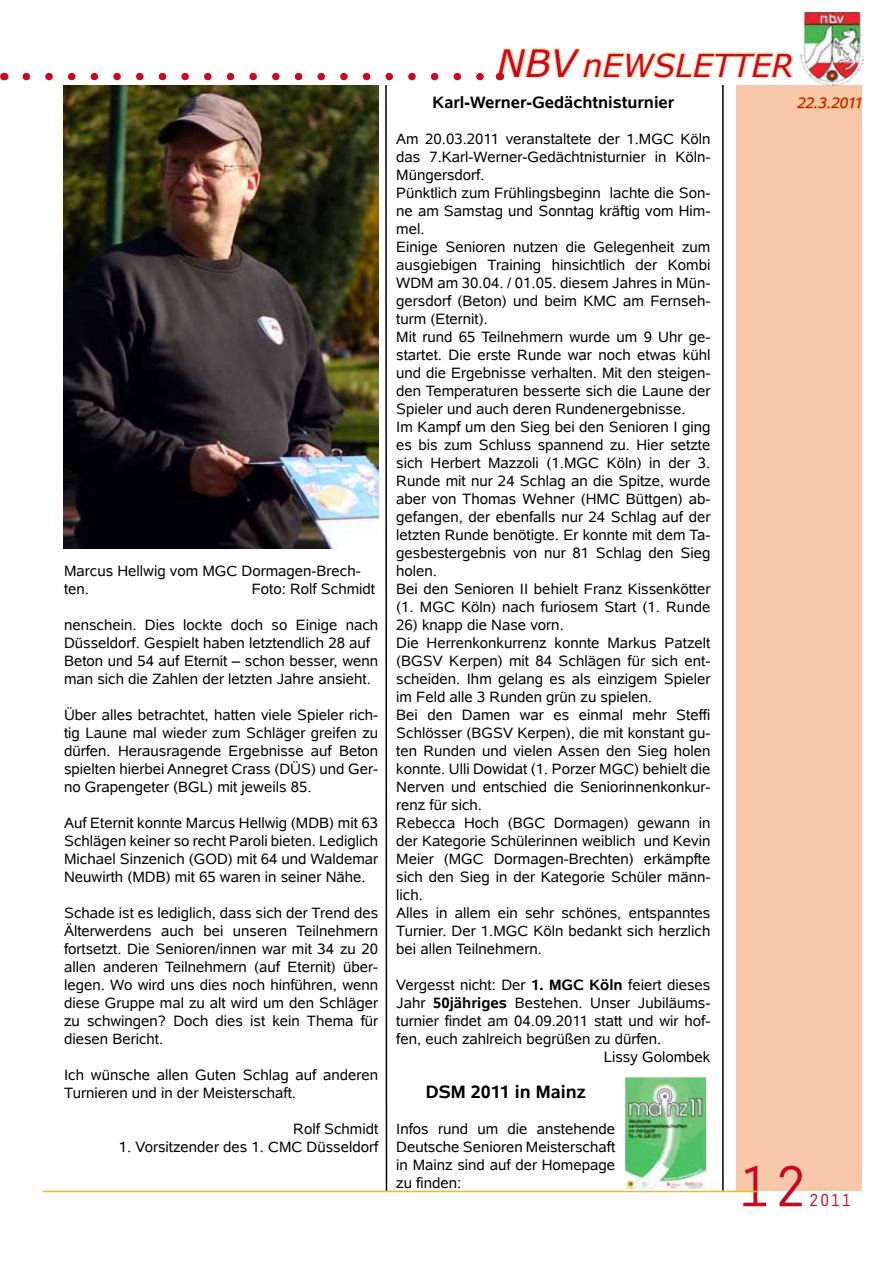
<style>
.page{position:relative;width:893px;height:1263px;background:#fff}
.page>*{position:absolute;margin:0;border:0;box-sizing:border-box;transform-origin:0 0}
.t1{font:60px "Orator Std";color:#cd071e}
.t2{font:italic 31.5px "Verdana";color:#cd071e}
.t3{font:700 18px "Albany";color:#000}
.t4{font:18px "Orator Std";color:#cd071e}
.t5{font:700 16.5px "Albany";color:#000}
.t6{font:15px/18px "Albany";color:#000}
.t7{font:italic 15px "Albany";letter-spacing:-.015em;color:#cd071e}
.s1{font-size:37.5px}
.s2{font-weight:700}
</style>
<div class="page">
<div style="left:737px;top:85px;width:125px;height:1106px;background:#f9c8ab"></div>
<hr style="left:722px;top:85px;width:2px;height:1106px;background:#000">
<img style="left:801px;top:13px;width:62px;height:72px">
<svg style="left:796px;top:97px;width:66px;height:12px"></svg>
<svg style="left:495px;top:48px;width:298px;height:38px"></svg>
<hr style="left:43px;top:1191px;width:715px;height:1px;background:#fab81c">
<svg style="left:26px;top:73px;width:462px;height:1118px"></svg>
<img style="left:64px;top:85px;width:314px;height:464px">
<img style="left:627px;top:1079px;width:78px;height:109px">
<div style="left:624px;top:1076px;width:86px;height:115px;border:2px solid #fff"></div>
<p class="t6" style="left:64px;top:562px;width:298px">Marcus Hellwig vom MGC Dormagen-Brech&shy;ten.</p>
<p class="t6" style="left:252px;top:580px;width:125px">Foto: Rolf Schmidt</p>
<p class="t6" style="left:64px;top:616px;width:316px">nenschein. Dies lockte doch so Einige nach Düsseldorf. Gespielt haben letztendlich 28 auf Beton und 54 auf Eternit – schon besser, wenn man sich die Zahlen der letzten Jahre ansieht.</p>
<p class="t6" style="left:64px;top:706px;width:316px;text-align:justify">Über alles betrachtet, hatten viele Spieler rich&shy;tig Laune mal wieder zum Schläger greifen zu dürfen. Herausragende Ergebnisse auf Beton spielten hierbei Annegret Crass (DÜS) und Ger&shy;no Grapengeter (BGL) mit jeweils 85.</p>
<p class="t6" style="left:64px;top:814px;width:316px;text-align:justify">Auf Eternit konnte Marcus Hellwig (MDB) mit 63<br>Schlägen keiner so recht Paroli bieten. Lediglich Michael Sinzenich (GOD) mit 64 und Waldemar Neuwirth (MDB) mit 65 waren in seiner Nähe.</p>
<p class="t6" style="left:64px;top:904px;width:316px;text-align:justify">Schade ist es lediglich, dass sich der Trend des Älterwerdens auch bei unseren Teilnehmern fortsetzt. Die Senioren/innen war mit 34 zu 20 allen anderen Teilnehmern (auf Eternit) über&shy;legen. Wo wird uns dies noch hinführen, wenn diese Gruppe mal zu alt wird um den Schläger zu schwingen? Doch dies ist kein Thema für diesen Bericht.</p>
<p class="t6" style="left:64px;top:1066px;width:316px">Ich wünsche allen Guten Schlag auf anderen<br>Turnieren und in der Meisterschaft.</p>
<p class="t6" style="left:293px;top:1120px;width:87px">Rolf Schmidt</p>
<p class="t6" style="left:119px;top:1138px;width:261px">1. Vorsitzender des 1. CMC Düsseldorf</p>
<h2 class="t2" style="left:497px;top:45px;width:298px"><span class="s1">NBV</span> nEWSLETTER</h2>
<p class="t5" style="left:432px;top:91px;width:243px">Karl-Werner-Gedächtnisturnier</p>
<p class="t6" style="left:396px;top:130px;width:316px">Am 20.03.2011 veranstaltete der 1.MGC Köln das 7.Karl-Werner-Gedächtnisturnier in Köln-Müngersdorf.<br>Pünktlich zum Frühlingsbeginn lachte die Son&shy;ne am Samstag und Sonntag kräftig vom Him&shy;mel.<br>Einige Senioren nutzen die Gelegenheit zum ausgiebigen Training hinsichtlich der Kombi WDM am 30.04. / 01.05. diesem Jahres in Mün&shy;gersdorf (Beton) und beim KMC am Fernseh&shy;turm (Eternit).<br>Mit rund 65 Teilnehmern wurde um 9 Uhr ge&shy;startet. Die erste Runde war noch etwas kühl und die Ergebnisse verhalten. Mit den steigen&shy;den Temperaturen besserte sich die Laune der Spieler und auch deren Rundenergebnisse.<br>Im Kampf um den Sieg bei den Senioren I ging es bis zum Schluss spannend zu. Hier setzte sich Herbert Mazzoli (1.MGC Köln) in der 3.<br>Runde mit nur 24 Schlag an die Spitze, wurde aber von Thomas Wehner (HMC Büttgen) ab&shy;gefangen, der ebenfalls nur 24 Schlag auf der letzten Runde benötigte. Er konnte mit dem Ta&shy;gesbestergebnis von nur 81 Schlag den Sieg holen.<br>Bei den Senioren II behielt Franz Kissenkötter (1. MGC Köln) nach furiosem Start (1. Runde</p>
<p class="t6" style="left:396px;top:616px;width:316px">26) knapp die Nase vorn.<br>Die Herrenkonkurrenz konnte Markus Patzelt (BGSV Kerpen) mit 84 Schlägen für sich ent&shy;scheiden. Ihm gelang es als einzigem Spieler im Feld alle 3 Runden grün zu spielen.<br>Bei den Damen war es einmal mehr Steffi Schlösser (BGSV Kerpen), die mit konstant gu&shy;ten Runden und vielen Assen den Sieg holen konnte. Ulli Dowidat (1. Porzer MGC) behielt die Nerven und entschied die Seniorinnenkonkur&shy;renz für sich.<br>Rebecca Hoch (BGC Dormagen) gewann in der Kategorie Schülerinnen weiblich und Kevin Meier (MGC Dormagen-Brechten) erkämpfte sich den Sieg in der Kategorie Schüler männ&shy;lich.<br>Alles in allem ein sehr schönes, entspanntes Turnier. Der 1.MGC Köln bedankt sich herzlich bei allen Teilnehmern.</p>
<p class="t6" style="left:396px;top:976px;width:316px">Vergesst nicht: Der <span class="s2">1. MGC Köln</span> feiert dieses</p>
<p class="t6" style="left:396px;top:994px;width:316px">Jahr <span class="s2">50jähriges</span> Bestehen. Unser Jubiläums-</p>
<p class="t6" style="left:396px;top:1012px;width:316px">turnier findet am 04.09.2011 statt und wir hof-</p>
<p class="t6" style="left:396px;top:1030px;width:267px">fen, euch zahlreich begrüßen zu dürfen.</p>
<p class="t6" style="left:604px;top:1048px;width:108px">Lissy Golombek</p>
<p class="t3" style="left:426px;top:1079px;width:162px">DSM 2011 in Mainz</p>
<p class="t6" style="left:396px;top:1120px;width:220px;text-align:justify">Infos rund um die anstehende Deutsche Senioren Meisterschaft in Mainz sind auf der Homepage zu finden:</p>
<p class="t7" style="left:797px;top:93px;width:67px">22.3.2011</p>
<h1 class="t1" style="left:737px;top:1143px;width:73px">12</h1>
<p class="t4" style="left:809px;top:1187px;width:45px">2011</p>
</div>
